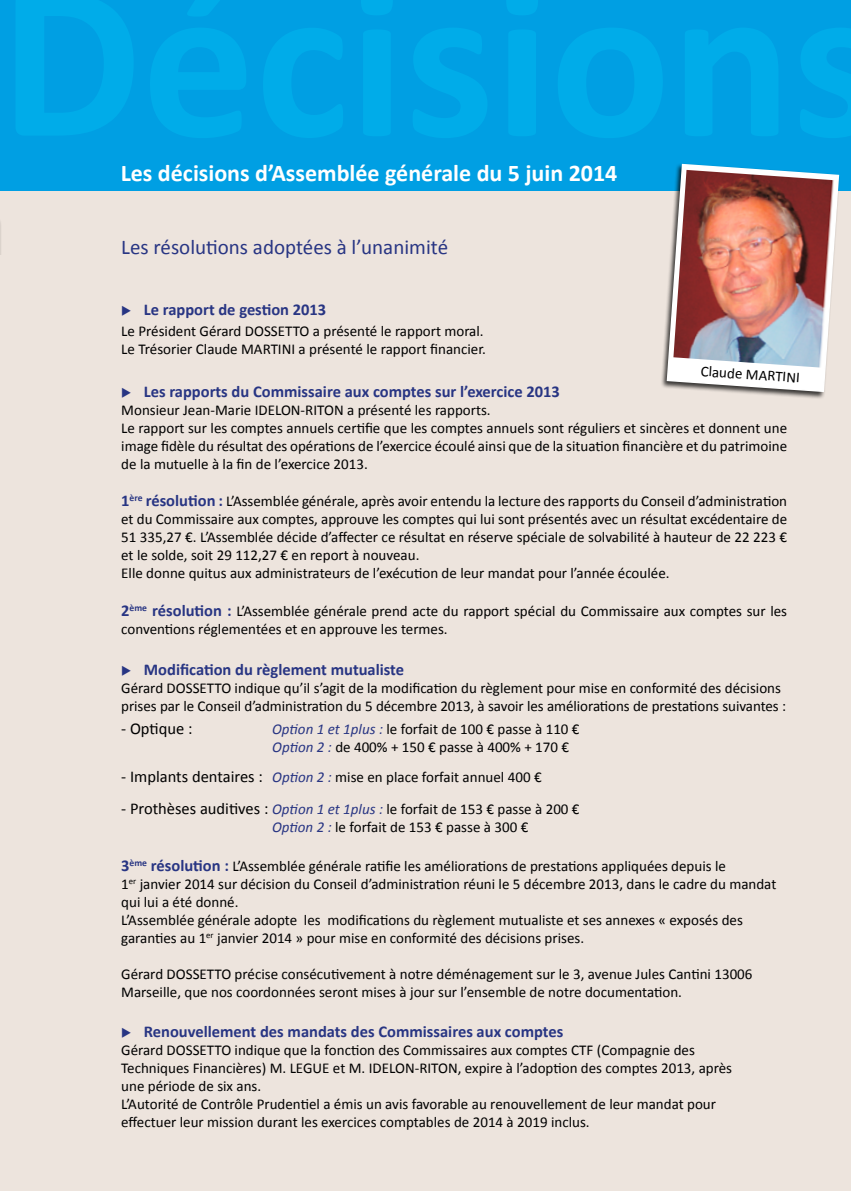
<style>
.page{position:relative;width:851px;height:1191px;background:#fff}
.page>*{position:absolute;margin:0;border:0;box-sizing:border-box;transform-origin:0 0}
.t1{font:700 24px "Calibri";color:#fff}
.t2{font:21px "Calibri";color:#283583}
.t3{font:700 16.5px "Calibri";color:#283583}
.t4{font:16.5px "Calibri";color:#000}
.t5{font:15px/18px "Calibri";color:#000}
.s1{font-weight:700;font-size:16.5px;color:#283583}
.s2{font-style:italic;color:#283583}
.s3{font-size:16.5px}
</style>
<div class="page">
<div style="left:0;top:149px;width:850px;height:1042px;background:#ede4dd"></div>
<div style="left:0;top:0;width:850px;height:190px;background:#009fe3"></div>
<div style="left:659px;top:163px;width:180px;height:236px;background:#000;opacity:.75"></div>
<svg style="left:665px;top:163px;width:174px;height:230px"></svg>
<img style="left:673px;top:170px;width:161px;height:198px">
<hr style="left:0;top:218px;width:1px;height:421px;background:#000;opacity:.75">
<hr style="left:0;top:255px;width:2px;height:384px;background:#ede4dd">
<h1 class="t1" style="left:121px;top:158px;width:498px">Les décisions d’Assemblée générale du 5 juin 2014</h1>
<h2 class="t2" style="left:121px;top:234px;width:328px">Les résolutions adoptées à l’unanimité</h2>
<p class="t3" style="left:121px;top:299px;width:206px">◆ Le rapport de gestion 2013</p>
<p class="t5" style="left:121px;top:322px;width:366px">Le Président Gérard DOSSETTO a présenté le rapport moral.<br>Le Trésorier Claude MARTINI a présenté le rapport financier.</p>
<p class="t3" style="left:121px;top:380px;width:440px">◆ Les rapports du Commissaire aux comptes sur l’exercice 2013</p>
<p class="t5" style="left:121px;top:400px;width:667px">Monsieur Jean-Marie IDELON-RITON a présenté les rapports.<br>Le rapport sur les comptes annuels certifie que les comptes annuels sont réguliers et sincères et donnent une image fidèle du résultat des opérations de l’exercice écoulé ainsi que de la situation financière et du patrimoine de la mutuelle à la fin de l’exercice 2013.</p>
<p class="t5" style="left:121px;top:492px;width:667px"><span class="s1">1</span><sup>ère</sup> <span class="s1">résolution :</span> L’Assemblée générale, après avoir entendu la lecture des rapports du Conseil d’administration et du Commissaire aux comptes, approuve les comptes qui lui sont présentés avec un résultat excédentaire de 51 335,27 €. L’Assemblée décide d’affecter ce résultat en réserve spéciale de solvabilité à hauteur de 22 223 € et le solde, soit 29 112,27 € en report à nouveau.<br>Elle donne quitus aux administrateurs de l’exécution de leur mandat pour l’année écoulée.</p>
<p class="t5" style="left:121px;top:602px;width:667px"><span class="s1">2</span><sup>ème</sup> <span class="s1">résolution :</span> L’Assemblée générale prend acte du rapport spécial du Commissaire aux comptes sur les conventions réglementées et en approuve les termes.</p>
<p class="t3" style="left:121px;top:658px;width:284px">◆ Modification du règlement mutualiste</p>
<p class="t5" style="left:121px;top:679px;width:666px">Gérard DOSSETTO indique qu’il s’agit de la modification du règlement pour mise en conformité des décisions prises par le Conseil d’administration du 5 décembre 2013, à savoir les améliorations de prestations suivantes :</p>
<p class="t4" style="left:121px;top:717px;width:73px">- Optique :</p>
<p class="t5" style="left:272px;top:719px;width:309px"><span class="s2">Option 1 et 1plus :</span> le forfait de 100 € passe à 110 €<br><span class="s2">Option 2 :</span> de 400% + 150 € passe à 400% + 170 €</p>
<p class="t5" style="left:121px;top:768px;width:422px"><span class="s3">- Implants dentaires :</span> <span class="s2">Option 2 :</span> mise en place forfait annuel 400 €</p>
<p class="t5" style="left:272px;top:799px;width:309px;text-indent:-151px"><span class="s3">- Prothèses auditives :</span> <span class="s2">Option 1 et 1plus :</span> le forfait de 153 € passe à 200 €<br><span class="s2">Option 2 :</span> le forfait de 153 € passe à 300 €</p>
<p class="t5" style="left:121px;top:857px;width:656px"><span class="s1">3</span><sup>ème</sup> <span class="s1">résolution :</span> L’Assemblée générale ratifie les améliorations de prestations appliquées depuis le<br>1<sup>er</sup> janvier 2014 sur décision du Conseil d’administration réuni le 5 décembre 2013, dans le cadre du mandat qui lui a été donné.<br>L’Assemblée générale adopte les modifications du règlement mutualiste et ses annexes « exposés des garanties au 1<sup>er</sup> janvier 2014 » pour mise en conformité des décisions prises.</p>
<p class="t5" style="left:121px;top:965px;width:632px">Gérard DOSSETTO précise consécutivement à notre déménagement sur le 3, avenue Jules Cantini 13006<br>Marseille, que nos coordonnées seront mises à jour sur l’ensemble de notre documentation.</p>
<p class="t3" style="left:121px;top:1021px;width:443px">◆ Renouvellement des mandats des Commissaires aux comptes</p>
<p class="t5" style="left:121px;top:1041px;width:612px">Gérard DOSSETTO indique que la fonction des Commissaires aux comptes CTF (Compagnie des Techniques Financières) M. LEGUE et M. IDELON-RITON, expire à l’adoption des comptes 2013, après une période de six ans.<br>L’Autorité de Contrôle Prudentiel a émis un avis favorable au renouvellement de leur mandat pour effectuer leur mission durant les exercices comptables de 2014 à 2019 inclus.</p>
<p class="t5" style="left:701px;top:362px;width:101px;rotate:4deg">Claude MARTINI</p>
</div>
